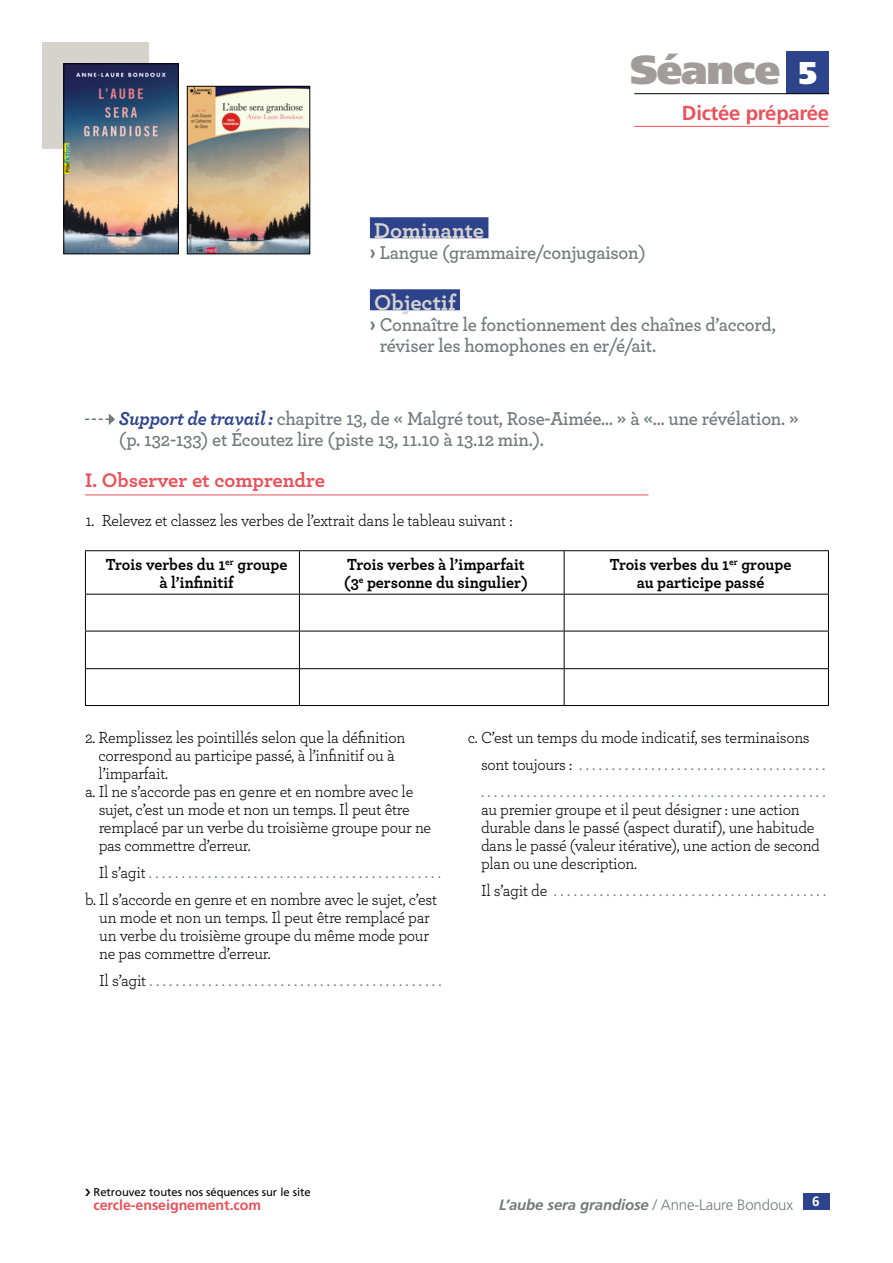
<style>
.page{position:relative;width:893px;height:1263px;background:#fff}
.page>*{position:absolute;margin:0;border:0;box-sizing:border-box;transform-origin:0 0}
.t1{font:900 40.5px "Frutiger LT Std";letter-spacing:-.025em;color:#a19c9a}
.t2{font:900 31.5px "Frutiger LT Std";color:#fff}
.t3{font:700 22.5px "Archer";color:#d5d3cc}
.t4{font:700 20.55px "Archer";color:#ea515a}
.t5{font:700 20.25px "Frutiger LT Std";letter-spacing:-.01em;color:#ea515a}
.t6{font:600 19.5px/21px "Archer";letter-spacing:-.01em;color:#727a7c;scale:.95 1}
.t7{font:18px/27px "Archer";color:#727a7c;scale:.95 1}
.t8{font:16.8px/18px "Archer";letter-spacing:-.015em;color:#000;scale:.95 1}
.t9{font:700 16.8px/18px "Archer";color:#000;text-align:center;scale:.95 1}
.t10{font:italic 700 15px "Frutiger LT Std";letter-spacing:-.01em;color:#727a7c}
.t11{font:700 14.25px "Frutiger LT Std";letter-spacing:-.005em;color:#ea515a}
.t12{font:700 13.5px "Frutiger LT Std";color:#fff}
.t13{font:11.25px "Frutiger LT Std";letter-spacing:-.005em;color:#000}
.s1{font-family:"Frutiger LT Std";font-weight:700}
.s2{font-weight:700;font-style:italic;color:#2d438c}
.s3{font-size:16.8px;color:#000}
.s4{font-weight:300;font-style:normal}
</style>
<div class="page">
<img style="left:189px;top:88px;width:119px;height:164px">
<div style="left:187px;top:86px;width:123px;height:168px;border:1px solid #000"></div>
<div style="left:787px;top:51px;width:42px;height:43px;background:#2d438c"></div>
<div style="left:43px;top:43px;width:106px;height:106px;background:#d5d3cc"></div>
<hr style="left:85px;top:495px;width:563px;height:1px;background:#ea515a">
<hr style="left:634px;top:93px;width:195px;height:1px;background:#000">
<hr style="left:634px;top:126px;width:195px;height:1px;background:#ea515a">
<img style="left:66px;top:66px;width:111px;height:186px">
<div style="left:64px;top:64px;width:115px;height:190px;border:1px solid #000"></div>
<div style="left:803px;top:1193px;width:26px;height:17px;background:#2d438c"></div>
<div style="left:370px;top:217px;width:118px;height:21px;background:#2d438c"></div>
<div style="left:370px;top:289px;width:90px;height:21px;background:#2d438c"></div>
<svg style="left:85px;top:413px;width:30px;height:12px"></svg>
<hr style="left:85px;top:550px;width:214px;height:1px;background:#000">
<hr style="left:85px;top:551px;width:1px;height:43px;background:#000">
<hr style="left:299px;top:550px;width:265px;height:1px;background:#000">
<hr style="left:299px;top:551px;width:1px;height:43px;background:#000">
<hr style="left:564px;top:550px;width:265px;height:1px;background:#000">
<hr style="left:564px;top:551px;width:1px;height:43px;background:#000">
<hr style="left:828px;top:551px;width:1px;height:43px;background:#000">
<hr style="left:85px;top:594px;width:214px;height:1px;background:#000">
<hr style="left:85px;top:594px;width:1px;height:37px;background:#000">
<hr style="left:299px;top:594px;width:265px;height:1px;background:#000">
<hr style="left:299px;top:594px;width:1px;height:37px;background:#000">
<hr style="left:564px;top:594px;width:265px;height:1px;background:#000">
<hr style="left:564px;top:594px;width:1px;height:37px;background:#000">
<hr style="left:828px;top:594px;width:1px;height:37px;background:#000">
<hr style="left:85px;top:631px;width:214px;height:1px;background:#000">
<hr style="left:85px;top:631px;width:1px;height:37px;background:#000">
<hr style="left:299px;top:631px;width:265px;height:1px;background:#000">
<hr style="left:299px;top:631px;width:1px;height:37px;background:#000">
<hr style="left:564px;top:631px;width:265px;height:1px;background:#000">
<hr style="left:564px;top:631px;width:1px;height:37px;background:#000">
<hr style="left:828px;top:631px;width:1px;height:37px;background:#000">
<hr style="left:85px;top:668px;width:214px;height:1px;background:#000">
<hr style="left:85px;top:669px;width:1px;height:36px;background:#000">
<hr style="left:299px;top:668px;width:265px;height:1px;background:#000">
<hr style="left:299px;top:669px;width:1px;height:36px;background:#000">
<hr style="left:564px;top:668px;width:265px;height:1px;background:#000">
<hr style="left:564px;top:669px;width:1px;height:36px;background:#000">
<hr style="left:828px;top:669px;width:1px;height:36px;background:#000">
<hr style="left:85px;top:705px;width:214px;height:1px;background:#000">
<hr style="left:299px;top:705px;width:265px;height:1px;background:#000">
<hr style="left:564px;top:705px;width:265px;height:1px;background:#000">
<h1 class="t1" style="left:630px;top:45px;width:152px">Séance</h1>
<p class="t5" style="left:682px;top:101px;width:149px">Dictée préparée</p>
<h2 class="t2" style="left:799px;top:53px;width:20px">5</h2>
<h3 class="t3" style="left:374px;top:213px;width:112px">Dominante</h3>
<p class="t6" style="left:370px;top:241px;width:292px"><span class="s1">›</span> Langue (grammaire/conjugaison)</p>
<h3 class="t3" style="left:374px;top:285px;width:83px">Objectif</h3>
<p class="t6" style="left:380px;top:313px;width:418px;text-indent:-10px"><span class="s1">›</span> Connaître le fonctionnement des chaînes d’accord, réviser les homophones en er/é/ait.</p>
<p class="t6" style="left:119px;top:407px;width:717px"><span class="s2">Support de travail :</span> chapitre 13, de « Malgré tout, Rose-Aimée… » à «… une révélation. » (p. 132-133) et Écoutez lire (piste 13, 11.10 à 13.12 min.).</p>
<p class="t4" style="left:85px;top:464px;width:241px">I. Observer et comprendre</p>
<p class="t8" style="left:85px;top:511px;width:451px">1. Relevez et classez les verbes de l’extrait dans le tableau suivant :</p>
<p class="t9" style="left:106px;top:554px;width:193px">Trois verbes du 1<sup>er</sup> groupe à l’infinitif</p>
<p class="t9" style="left:344px;top:554px;width:195px;text-align:left">Trois verbes à l’imparfait (3<sup>e</sup> personne du singulier)</p>
<p class="t9" style="left:610px;top:554px;width:193px">Trois verbes du 1<sup>er</sup> groupe au participe passé</p>
<p class="t8" style="left:85px;top:727px;width:339px">2. Remplissez les pointillés selon que la définition</p>
<p class="t8" style="left:99px;top:745px;width:313px">correspond au participe passé, à l’infinitif ou à</p>
<p class="t8" style="left:99px;top:763px;width:75px">l’imparfait.</p>
<p class="t8" style="left:85px;top:781px;width:347px">a. Il ne s’accorde pas en genre et en nombre avec le</p>
<p class="t8" style="left:99px;top:799px;width:329px">sujet, c’est un mode et non un temps. Il peut être</p>
<p class="t8" style="left:99px;top:817px;width:352px">remplacé par un verbe du troisième groupe pour ne</p>
<p class="t8" style="left:99px;top:835px;width:162px">pas commettre d’erreur.</p>
<p class="t7" style="left:99px;top:857px;width:362px"><span class="s3">Il s’agit</span> . . . . . . . . . . . . . . . . . . . . . . . . . . . . . . . . . . . . . . . . . . . . .</p>
<p class="t8" style="left:99px;top:889px;width:357px;text-indent:-14px">b. Il s’accorde en genre et en nombre avec le sujet, c’est un mode et non un temps. Il peut être remplacé par un verbe du troisième groupe du même mode pour ne pas commettre d’erreur.</p>
<p class="t7" style="left:99px;top:965px;width:362px"><span class="s3">Il s’agit</span> . . . . . . . . . . . . . . . . . . . . . . . . . . . . . . . . . . . . . . . . . . . . .</p>
<p class="t8" style="left:468px;top:727px;width:362px">c. C’est un temps du mode indicatif, ses terminaisons</p>
<p class="t7" style="left:481px;top:749px;width:364px"><span class="s3">sont toujours :</span> . . . . . . . . . . . . . . . . . . . . . . . . . . . . . . . . . . . . . . . . . . . . . . . . . . . . . . . . . . . . . . . . . . . . . . . . . . . . . . . . . . . . . . . . . . .</p>
<p class="t8" style="left:481px;top:799px;width:358px">au premier groupe et il peut désigner : une action durable dans le passé (aspect duratif), une habitude dans le passé (valeur itérative), une action de second plan ou une description.</p>
<p class="t7" style="left:481px;top:875px;width:365px"><span class="s3">Il s’agit de</span> . . . . . . . . . . . . . . . . . . . . . . . . . . . . . . . . . . . . . . . . . .</p>
<p class="t13" style="left:94px;top:1186px;width:219px">Retrouvez toutes nos séquences sur le site</p>
<p class="t11" style="left:94px;top:1197px;width:169px">cercle-enseignement.com</p>
<p class="t12" style="left:812px;top:1194px;width:9px">6</p>
<p class="t10" style="left:499px;top:1196px;width:295px">L’aube sera grandiose <span class="s4">/ Anne-Laure Bondoux</span></p>
</div>
